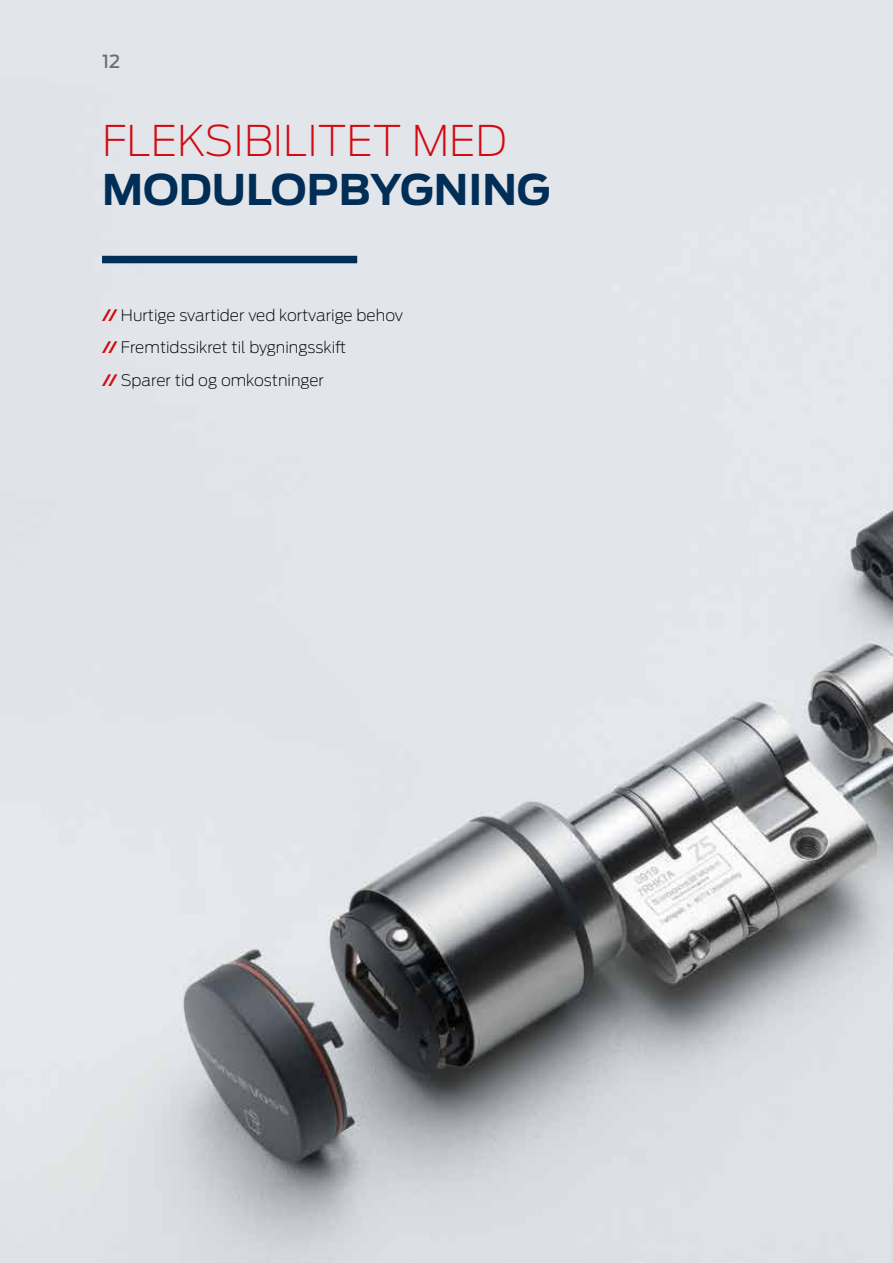
<style>
.page{position:relative;width:893px;height:1263px;background:#fff}
.page>*{position:absolute;margin:0;border:0;box-sizing:border-box;transform-origin:0 0}
.t1{font:200 42px "Antenna";color:#d20a11}
.t2{font:700 42px "Antenna";color:#002e56}
.t3{font:500 18px "Antenna";color:#706f6f}
.t4{font:200 15.75px/32.5px "Antenna";color:#000}
.s1{font-weight:700;color:#d20a11}
</style>
<div class="page">
<img style="left:0;top:0;width:893px;height:1263px">
<div style="left:102px;top:256px;width:255px;height:7px;background:#002e56"></div>
<p class="t3" style="left:102px;top:49px;width:20px">12</p>
<h1 class="t1" style="left:102px;top:114px;width:406px">FLEKSIBILITET MED</h1>
<h1 class="t2" style="left:102px;top:160px;width:450px">MODULOPBYGNING</h1>
<p class="t4" style="left:102px;top:298px;width:303px"><span class="s1">//</span> Hurtige svartider ved kortvarige behov <span class="s1">//</span> Fremtidssikret til bygningsskift<br><span class="s1">//</span> Sparer tid og omkostninger</p>
</div>
